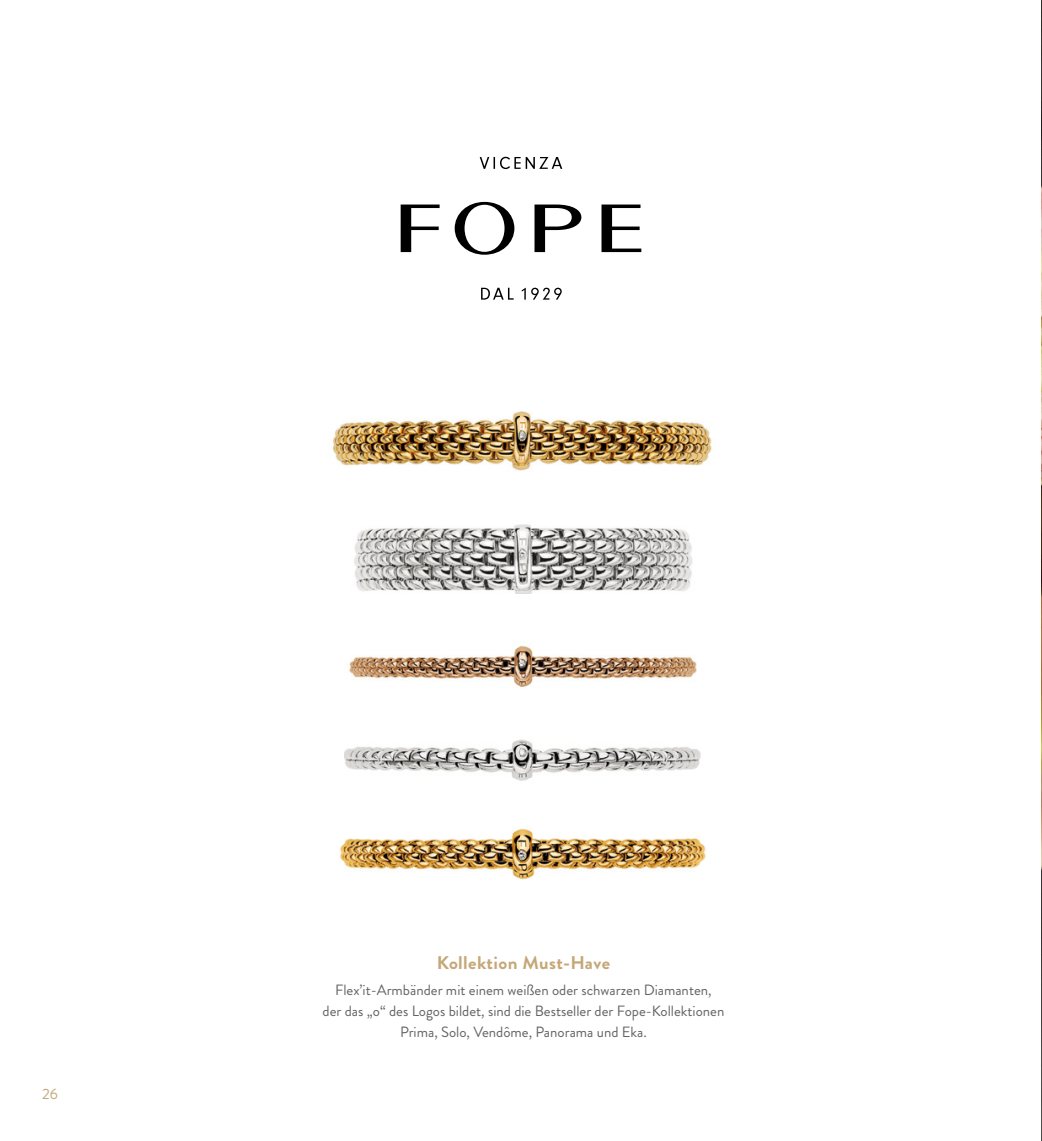
<style>
.page{position:relative;width:1042px;height:1141px;background:#fff}
.page>*{position:absolute;margin:0;border:0;box-sizing:border-box;transform-origin:0 0}
.text_beschreibung{font:700 18.38px "Brandon Grotesque";letter-spacing:.02em;color:#c5a777}
.t1{font:700 17.5px "Neuzeit Gro";letter-spacing:.055em;color:#000}
.Style_de_paragraphe_1{font:14.88px/21px "Brandon Grotesque";color:#636362;text-align:center}
.t2{font:14.88px "Brandon Grotesque";color:#c5a777}
</style>
<div class="page">
<img style="left:1041px;top:0;width:1px;height:1141px">
<img style="left:332px;top:228px;width:380px;height:652px">
<svg style="left:401px;top:157px;width:240px;height:143px"></svg>
<p class="t2" style="left:42px;top:1083px;width:17px">26</p>
<p class="text_beschreibung" style="left:437px;top:950px;width:175px">Kollektion Must-Have</p>
<p class="Style_de_paragraphe_1" style="left:322px;top:979px;width:403px">Flex’it-Armbänder mit einem weißen oder schwarzen Diamanten,<br>der das „o“ des Logos bildet, sind die Bestseller der Fope-Kollektionen<br>Prima, Solo, Vendôme, Panorama und Eka.</p>
<p class="t1" style="left:428px;top:1000px;width:187px">Collezione Must-Have</p>
</div>
